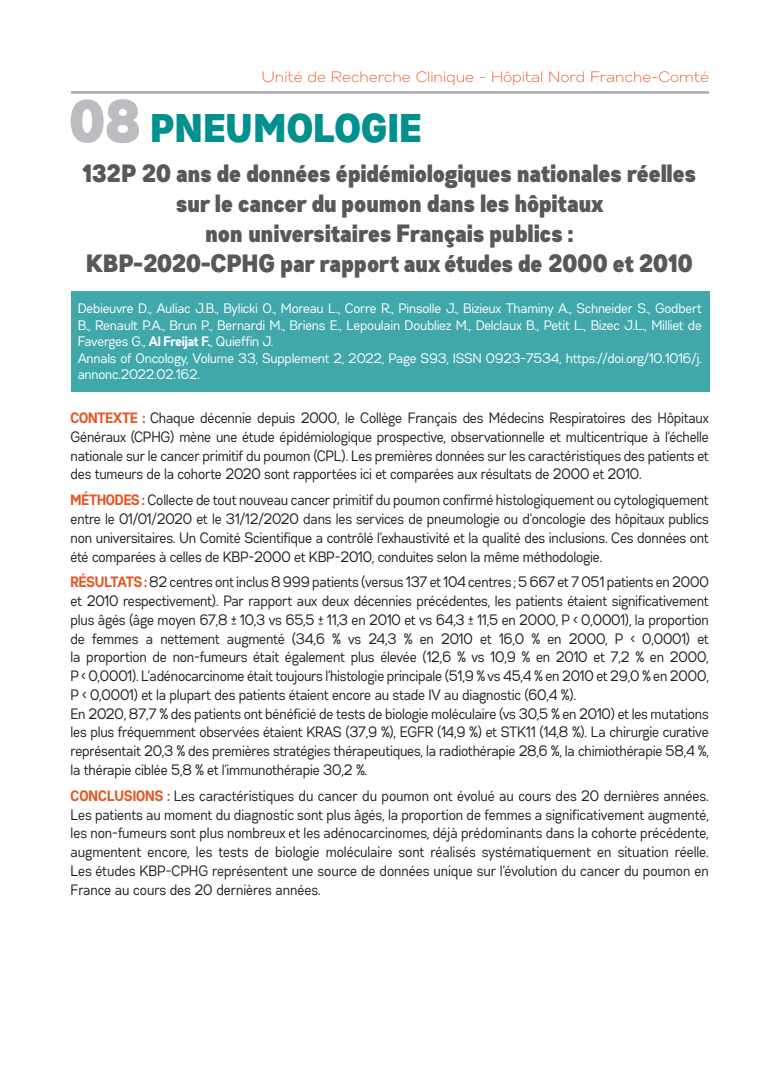
<style>
.page{position:relative;width:780px;height:1088px;background:#fff}
.page>*{position:absolute;margin:0;border:0;box-sizing:border-box;transform-origin:0 0}
.t1{font:40px "Gabriel Sans Cond Black";color:#00918e}
.t2{font:25px/30px "Gabriel Sans Cond Black";letter-spacing:-.01em;color:#57585a;text-align:center}
.t3{font:15px/18.8px "Gabriel Sans Cond Normal";letter-spacing:-.01em;color:#231f20;text-align:justify;scale:.95 1}
.t4{font:15px "Gabriel Sans Light";color:#e35825}
.t5{font:13.75px/16.5px "Gabriel Sans Cond Normal";letter-spacing:-.01em;color:#fff}
.s1{font-size:60px;color:#bcbdc0}
.s2{font-family:"Gabriel Sans Cond Bold"}
.s3{font-family:"Gabriel Sans Cond Bold";color:#e35825}
</style>
<div class="page">
<hr style="left:71px;top:91px;width:638px;height:3px;background:#a8a9ad">
<div style="left:71px;top:292px;width:638px;height:100px;background:#40a8aa"></div>
<p class="t4" style="left:261px;top:68px;width:449px">Unité de Recherche Clinique - Hôpital Nord Franche-Comté</p>
<h1 class="t1" style="left:71px;top:105px;width:353px"><span class="s1">08</span> PNEUMOLOGIE</h1>
<h2 class="t2" style="left:83px;top:158px;width:614px">132P 20 ans de données épidémiologiques nationales réelles sur le cancer du poumon dans les hôpitaux<br>non universitaires Français publics :<br>KBP-2020-CPHG par rapport aux études de 2000 et 2010</h2>
<p class="t5" style="left:78px;top:300px;width:625px">Debieuvre D., Auliac J.B., Bylicki O., Moreau L., Corre R., Pinsolle J., Bizieux Thaminy A., Schneider S., Godbert B., Renault P.A., Brun P., Bernardi M., Briens E., Lepoulain Doubliez M., Delclaux B., Petit L., Bizec J.L., Milliet de Faverges G., <span class="s2">Al Freijat F.</span>, Quieffin J.<br>Annals of Oncology, Volume 33, Supplement 2, 2022, Page S93, ISSN 0923-7534, https://doi.org/10.1016/j. annonc.2022.02.162.</p>
<p class="t3" style="left:71px;top:409px;width:673px"><span class="s3">CONTEXTE :</span> Chaque décennie depuis 2000, le Collège Français des Médecins Respiratoires des Hôpitaux Généraux (CPHG) mène une étude épidémiologique prospective, observationnelle et multicentrique à l’échelle nationale sur le cancer primitif du poumon (CPL). Les premières données sur les caractéristiques des patients et des tumeurs de la cohorte 2020 sont rapportées ici et comparées aux résultats de 2000 et 2010.</p>
<p class="t3" style="left:71px;top:491px;width:673px"><span class="s3">MÉTHODES :</span> Collecte de tout nouveau cancer primitif du poumon confirmé histologiquement ou cytologiquement entre le 01/01/2020 et le 31/12/2020 dans les services de pneumologie ou d’oncologie des hôpitaux publics non universitaires. Un Comité Scientifique a contrôlé l’exhaustivité et la qualité des inclusions. Ces données ont été comparées à celles de KBP-2000 et KBP-2010, conduites selon la même méthodologie.</p>
<p class="t3" style="left:71px;top:573px;width:673px;text-align:left"><span class="s3">RÉSULTATS :</span> 82 centres ont inclus 8 999 patients (versus 137 et 104 centres ; 5 667 et 7 051 patients en 2000 et 2010 respectivement). Par rapport aux deux décennies précédentes, les patients étaient significativement plus âgés (âge moyen 67,8 ± 10,3 vs 65,5 ± 11,3 en 2010 et vs 64,3 ± 11,5 en 2000, P &lt; 0,0001), la proportion de femmes a nettement augmenté (34,6 % vs 24,3 % en 2010 et 16,0 % en 2000, P &lt; 0,0001) et la proportion de non-fumeurs était également plus élevée (12,6 % vs 10,9 % en 2010 et 7,2 % en 2000, P &lt; 0,0001). L’adénocarcinome était toujours l’histologie principale (51,9 % vs 45,4 % en 2010 et 29,0 % en 2000, P &lt; 0,0001) et la plupart des patients étaient encore au stade IV au diagnostic (60,4 %).<br>En 2020, 87,7 % des patients ont bénéficié de tests de biologie moléculaire (vs 30,5 % en 2010) et les mutations les plus fréquemment observées étaient KRAS (37,9 %), EGFR (14,9 %) et STK11 (14,8 %). La chirurgie curative représentait 20,3 % des premières stratégies thérapeutiques, la radiothérapie 28,6 %, la chimiothérapie 58,4 %, la thérapie ciblée 5,8 % et l’immunothérapie 30,2 %.</p>
<p class="t3" style="left:71px;top:786px;width:673px"><span class="s3">CONCLUSIONS :</span> Les caractéristiques du cancer du poumon ont évolué au cours des 20 dernières années.<br>Les patients au moment du diagnostic sont plus âgés, la proportion de femmes a significativement augmenté, les non-fumeurs sont plus nombreux et les adénocarcinomes, déjà prédominants dans la cohorte précédente, augmentent encore, les tests de biologie moléculaire sont réalisés systématiquement en situation réelle.<br>Les études KBP-CPHG représentent une source de données unique sur l’évolution du cancer du poumon en France au cours des 20 dernières années.</p>
</div>
